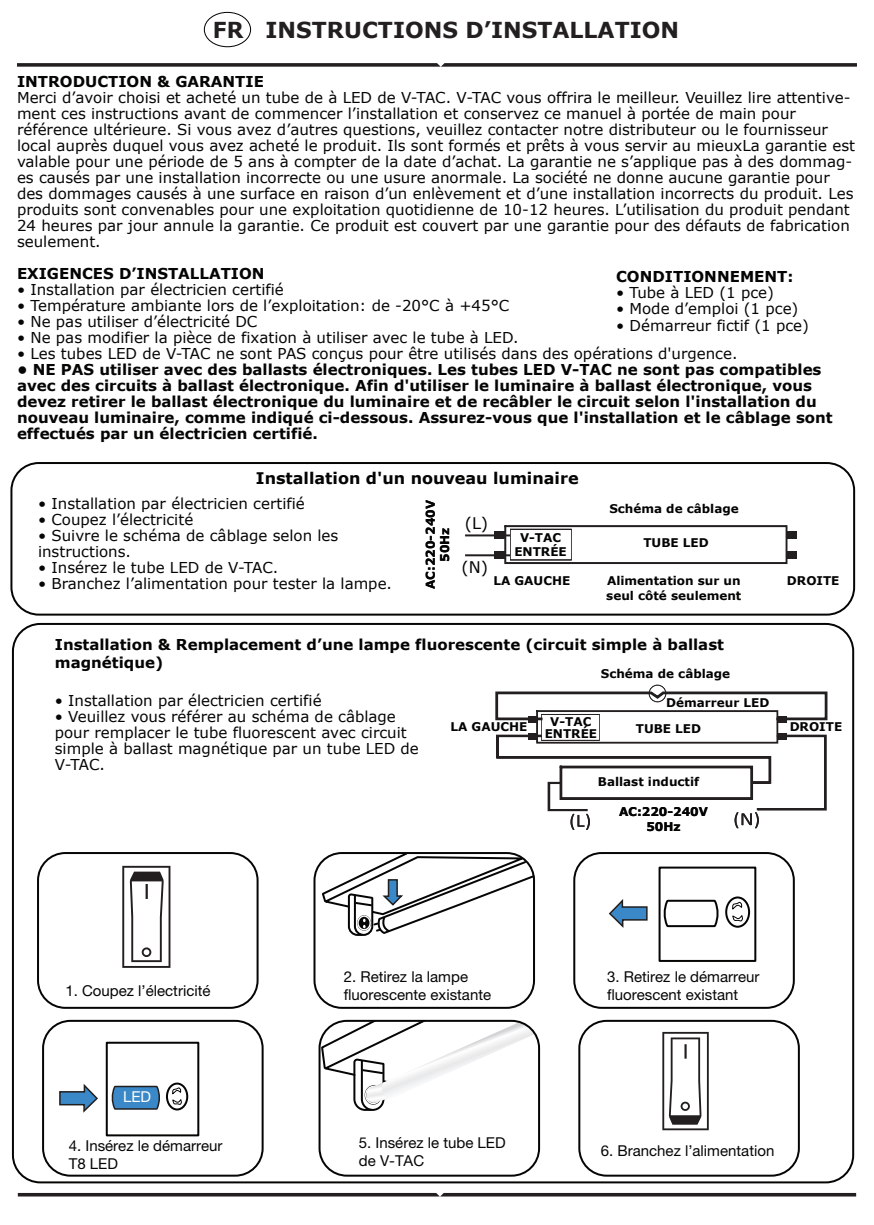
<style>
.page{position:relative;width:874px;height:1225px;background:#fff}
.page>*{position:absolute;margin:0;border:0;box-sizing:border-box;transform-origin:0 0}
.t1{font:700 22px "Verdana";color:#231f20}
.t2{font:700 16px "Verdana";color:#040503}
.t3{font:16px "Verdana";color:#040503}
.t4{font:15px/16px "Verdana";color:#050504}
.t5{font:700 15px/16px "Verdana";color:#050504}
.t6{font:15px/18px "Helvetica Neue LT Pro";color:#050504}
.t7{font:700 15px/18px "Verdana";color:#040503}
.t8{font:15px "Verdana";color:#040503}
.t9{font:15px "Helvetica Neue LT Pro";color:#fff}
.t10{font:700 12px/14.4px "Verdana";color:#040503;text-align:center}
.s1{color:#050504}
</style>
<div class="page">
<svg style="left:17px;top:63px;width:839px;height:4px;background:#3b3738"></svg>
<hr style="left:18px;top:1193px;width:837px;height:3px;background:#231f20">
<div style="left:37px;top:852px;width:221px;height:156px;border:2px solid #050504;border-radius:27px"></div>
<div style="left:313px;top:852px;width:221px;height:156px;border:2px solid #050504;border-radius:27px"></div>
<div style="left:573px;top:852px;width:221px;height:156px;border:2px solid #050504;border-radius:27px"></div>
<svg style="left:122px;top:866px;width:48px;height:102px"></svg>
<svg style="left:319px;top:852px;width:216px;height:85px"></svg>
<div style="left:724px;top:896px;width:25px;height:31px;border:2px solid #050504;border-radius:50%"></div>
<svg style="left:731px;top:901px;width:11px;height:20px"></svg>
<svg style="left:663px;top:899px;width:56px;height:29px"></svg>
<div style="left:658px;top:866px;width:98px;height:96px;border:2px solid #050504"></div>
<svg style="left:608px;top:899px;width:40px;height:29px"></svg>
<div style="left:42px;top:1020px;width:221px;height:156px;border:2px solid #050504;border-radius:27px"></div>
<svg style="left:321px;top:1022px;width:214px;height:89px"></svg>
<div style="left:318px;top:1020px;width:222px;height:156px;border:2px solid #050504;border-radius:27px"></div>
<div style="left:578px;top:1020px;width:221px;height:156px;border:2px solid #050504;border-radius:27px"></div>
<svg style="left:662px;top:1032px;width:46px;height:98px"></svg>
<div style="left:166px;top:1082px;width:22px;height:28px;border:2px solid #050504;border-radius:50%"></div>
<svg style="left:172px;top:1087px;width:10px;height:18px"></svg>
<svg style="left:111px;top:1085px;width:49px;height:25px"></svg>
<div style="left:106px;top:1041px;width:93px;height:95px;border:2px solid #050504"></div>
<svg style="left:59px;top:1084px;width:39px;height:29px"></svg>
<svg style="left:495px;top:685px;width:333px;height:145px"></svg>
<svg style="left:504px;top:525px;width:283px;height:39px"></svg>
<div style="left:494px;top:531px;width:11px;height:8px;background:#231f20"></div>
<div style="left:494px;top:551px;width:11px;height:8px;background:#231f20"></div>
<div style="left:786px;top:531px;width:10px;height:8px;background:#231f20"></div>
<div style="left:786px;top:551px;width:10px;height:8px;background:#231f20"></div>
<hr style="left:465px;top:534px;width:44px;height:2px;background:#231f20">
<hr style="left:465px;top:554px;width:44px;height:2px;background:#231f20">
<div style="left:10px;top:462px;width:844px;height:153px;border:2px solid #050504;border-radius:27px"></div>
<div style="left:204px;top:12px;width:47px;height:35px;border:1px solid #000;border-radius:50%"></div>
<h1 class="t1" style="left:213px;top:14px;width:467px">FR INSTRUCTIONS D’INSTALLATION</h1>
<p class="t5" style="left:17px;top:73px;width:248px">INTRODUCTION &amp; GARANTIE</p>
<p class="t4" style="left:17px;top:89px;width:839px">Merci d’avoir choisi et acheté un tube de à LED de V-TAC. V-TAC vous offrira le meilleur. Veuillez lire attentive&shy;ment ces instructions avant de commencer l’installation et conservez ce manuel à portée de main pour référence ultérieure. Si vous avez d’autres questions, veuillez contacter notre distributeur ou le fournisseur local auprès duquel vous avez acheté le produit. Ils sont formés et prêts à vous servir au mieuxLa garantie est valable pour une période de 5 ans à compter de la date d’achat. La garantie ne s’applique pas à des dommag&shy;es causés par une installation incorrecte ou une usure anormale. La société ne donne aucune garantie pour des dommages causés à une surface en raison d’un enlèvement et d’une installation incorrects du produit. Les produits sont convenables pour une exploitation quotidienne de 10-12 heures. L’utilisation du produit pendant 24 heures par jour annule la garantie. Ce produit est couvert par une garantie pour des défauts de fabrication seulement.</p>
<p class="t7" style="left:17px;top:264px;width:249px">EXIGENCES D’INSTALLATION</p>
<p class="t4" style="left:17px;top:281px;width:268px">• Installation par électricien certifié</p>
<p class="t4" style="left:17px;top:297px;width:493px">• Température ambiante lors de l’exploitation: de -20°C à +45°C</p>
<p class="t4" style="left:17px;top:313px;width:242px">• Ne pas utiliser d’électricité DC</p>
<p class="t4" style="left:17px;top:329px;width:503px">• Ne pas modifier la pièce de fixation à utiliser avec le tube à LED.</p>
<p class="t4" style="left:17px;top:345px;width:721px">• Les tubes LED de V-TAC ne sont PAS conçus pour être utilisés dans des opérations d'urgence.</p>
<p class="t5" style="left:17px;top:361px;width:816px">• NE PAS utiliser avec des ballasts électroniques. Les tubes LED V-TAC ne sont pas compatibles avec des circuits à ballast électronique. Afin d'utiliser le luminaire à ballast électronique, vous devez retirer le ballast électronique du luminaire et de recâbler le circuit selon l'installation du nouveau luminaire, comme indiqué ci-dessous. Assurez-vous que l'installation et le câblage sont effectués par un électricien certifié.</p>
<p class="t7" style="left:615px;top:267px;width:179px">CONDITIONNEMENT:</p>
<p class="t4" style="left:615px;top:284px;width:159px">• Tube à LED (1 pce)</p>
<p class="t4" style="left:615px;top:300px;width:184px">• Mode d’emploi (1 pce)</p>
<p class="t8" style="left:615px;top:315px;width:194px"><span class="s1">•</span> Démarreur fictif (1 pce)</p>
<p class="t2" style="left:256px;top:467px;width:324px">Installation d'un nouveau luminaire</p>
<p class="t4" style="left:38px;top:495px;width:268px">• Installation par électricien certifié</p>
<p class="t4" style="left:38px;top:511px;width:157px">• Coupez l’électricité</p>
<p class="t4" style="left:38px;top:527px;width:302px">• Suivre le schéma de câblage selon les instructions.</p>
<p class="t4" style="left:38px;top:559px;width:242px">• Insérez le tube LED de V-TAC.</p>
<p class="t4" style="left:38px;top:575px;width:355px">• Branchez l’alimentation pour tester la lampe.</p>
<p class="t10" style="left:423px;top:589px;width:90px;rotate:-90deg">AC:220-240V<br>50Hz</p>
<p class="t3" style="left:464px;top:512px;width:25px">(L)</p>
<p class="t3" style="left:461px;top:556px;width:28px">(N)</p>
<p class="t10" style="left:514px;top:530px;width:54px">V-TAC<br>ENTRÉE</p>
<p class="t10" style="left:493px;top:573px;width:78px">LA GAUCHE</p>
<p class="t10" style="left:609px;top:501px;width:131px">Schéma de câblage</p>
<p class="t10" style="left:643px;top:535px;width:67px">TUBE LED</p>
<p class="t10" style="left:606px;top:573px;width:137px;text-align:left">Alimentation sur un seul côté seulement</p>
<p class="t7" style="left:55px;top:635px;width:670px">Installation &amp; Remplacement d’une lampe fluorescente (circuit simple à ballast magnétique)</p>
<p class="t10" style="left:600px;top:666px;width:131px">Schéma de câblage</p>
<p class="t4" style="left:55px;top:692px;width:268px">• Installation par électricien certifié</p>
<p class="t4" style="left:55px;top:708px;width:365px">• Veuillez vous référer au schéma de câblage pour remplacer le tube fluorescent avec circuit simple à ballast magnétique par un tube LED de V-TAC.</p>
<p class="t10" style="left:450px;top:719px;width:78px">LA GAUCHE</p>
<p class="t10" style="left:544px;top:715px;width:54px;line-height:12px">V-TAC<br>ENTRÉE</p>
<p class="t10" style="left:666px;top:695px;width:104px">Démarreur LED</p>
<p class="t10" style="left:635px;top:721px;width:67px">TUBE LED</p>
<p class="t10" style="left:597px;top:774px;width:103px">Ballast inductif</p>
<p class="t10" style="left:618px;top:804px;width:90px">AC:220-240V<br>50Hz</p>
<p class="t10" style="left:786px;top:573px;width:54px">DROITE</p>
<p class="t10" style="left:789px;top:719px;width:54px">DROITE</p>
<p class="t6" style="left:65px;top:982px;width:146px">1. Coupez l’électricité</p>
<p class="t9" style="left:123px;top:1087px;width:30px">LED</p>
<p class="t6" style="left:343px;top:967px;width:149px">2. Retirez la lampe fluorescente existante</p>
<p class="t6" style="left:606px;top:967px;width:154px">3. Retirez le démarreur fluorescent existant</p>
<p class="t6" style="left:358px;top:1133px;width:148px">5. Insérez le tube LED de V-TAC</p>
<p class="t6" style="left:69px;top:1136px;width:155px">4. Insérez le démarreur<br>T8 LED</p>
<p class="t6" style="left:600px;top:1141px;width:175px">6. Branchez l’alimentation</p>
</div>
